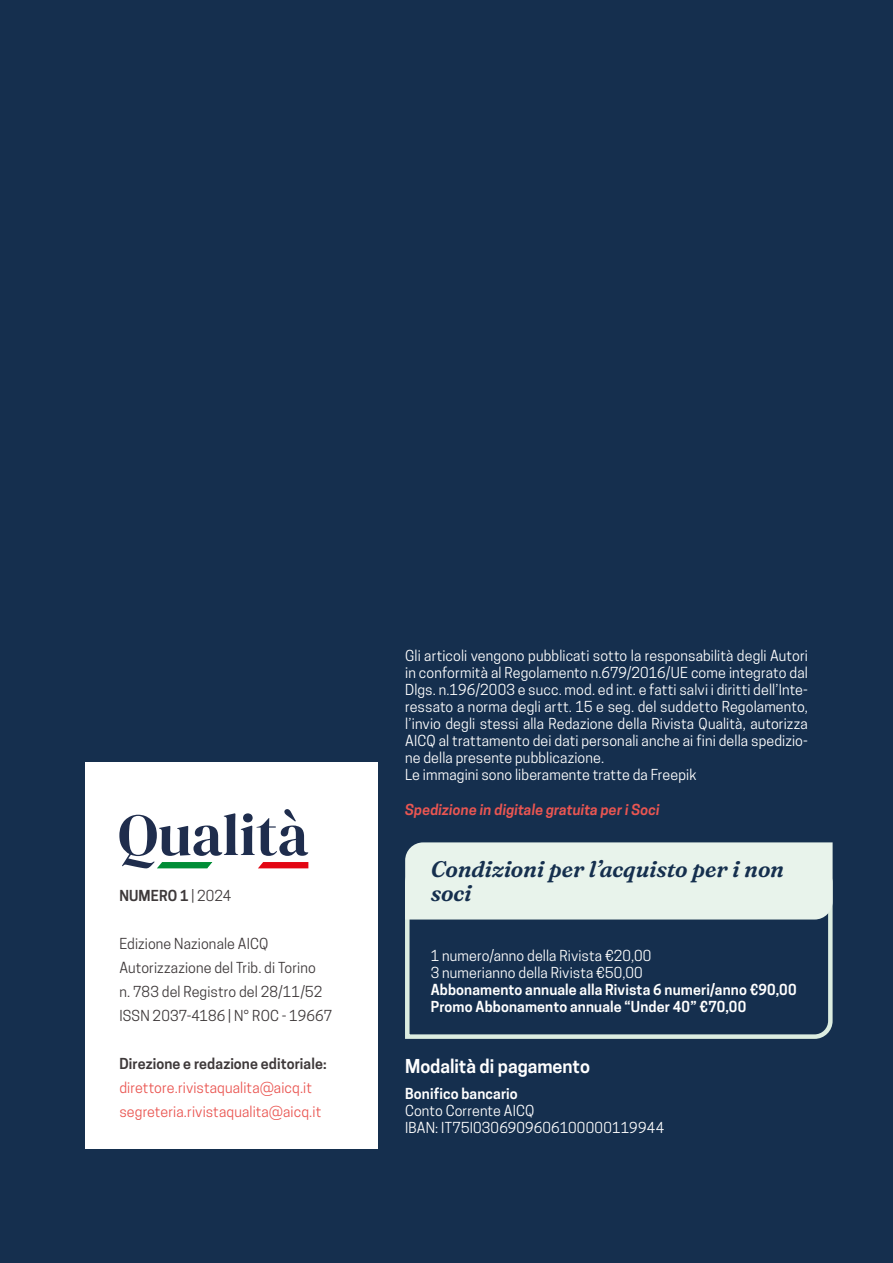
<style>
.page{position:relative;width:893px;height:1263px;background:#152f4e}
.page>*{position:absolute;margin:0;border:0;box-sizing:border-box;transform-origin:0 0}
.t1{font:italic 900 22.5px/24px "Fraunces 9 pt";letter-spacing:-.01em;color:#152f4e}
.t2{font:600 18px "Cooper Hewitt";letter-spacing:-.005em;color:#fff}
.t3{font:14.25px/17.1px "Cooper Hewitt";letter-spacing:.01em;color:#fff}
.t4{font:14.25px/24px "Cooper Hewitt";letter-spacing:.01em;color:#3e393a}
.t5{font:600 14.25px/17.1px "Cooper Hewitt";letter-spacing:.01em;color:#fff}
.t6{font:14.25px/24px "Cooper Hewitt";letter-spacing:.005em;color:#ea5652}
.t7{font:600 14.25px "Cooper Hewitt";letter-spacing:.005em;color:#3e393a}
.t8{font:italic 600 14.25px "Cooper Hewitt";letter-spacing:.01em;color:#ea5652}
.s1{font-weight:400}
</style>
<div class="page">
<svg style="left:405px;top:919px;width:428px;height:120px"></svg>
<div style="left:85px;top:762px;width:293px;height:386px;background:#fff"></div>
<svg style="left:119px;top:809px;width:189px;height:59px"></svg>
<div style="left:405px;top:842px;width:428px;height:77px;background:#e8f3eb"></div>
<p class="t7" style="left:119px;top:887px;width:113px">NUMERO 1 <span class="s1">| 2024</span></p>
<p class="t4" style="left:119px;top:932px;width:214px">Edizione Nazionale AICQ<br>Autorizzazione del Trib. di Torino<br>n. 783 del Registro del 28/11/52<br>ISSN 2037-4186 | N° ROC - 19667</p>
<p class="t7" style="left:119px;top:1055px;width:209px">Direzione e redazione editoriale:</p>
<p class="t6" style="left:119px;top:1076px;width:204px">direttore.rivistaqualita@aicq.it segreteria.rivistaqualita@aicq.it</p>
<p class="t3" style="left:405px;top:647px;width:404px">Gli articoli vengono pubblicati sotto la responsabilità degli Autori in conformità al Regolamento n.679/2016/UE come integrato dal Dlgs. n.196/2003 e succ. mod. ed int. e fatti salvi i diritti dell’Inte&shy;ressato a norma degli artt. 15 e seg. del suddetto Regolamento, l’invio degli stessi alla Redazione della Rivista Qualità, autorizza AICQ al trattamento dei dati personali anche ai fini della spedizio&shy;ne della presente pubblicazione.<br>Le immagini sono liberamente tratte da Freepik</p>
<p class="t8" style="left:405px;top:801px;width:256px">Spedizione in digitale gratuita per i Soci</p>
<h1 class="t1" style="left:431px;top:856px;width:355px">Condizioni per l’acquisto per i non soci</h1>
<p class="t3" style="left:431px;top:947px;width:222px">1 numero/anno della Rivista €20,00<br>3 numerianno della Rivista €50,00</p>
<p class="t5" style="left:431px;top:981px;width:367px">Abbonamento annuale alla Rivista 6 numeri/anno €90,00<br>Promo Abbonamento annuale “Under 40” €70,00</p>
<p class="t2" style="left:405px;top:1055px;width:186px">Modalità di pagamento</p>
<p class="t5" style="left:405px;top:1085px;width:114px">Bonifico bancario</p>
<p class="t3" style="left:405px;top:1102px;width:261px">Conto Corrente AICQ<br>IBAN: IT75I0306909606100000119944</p>
</div>
